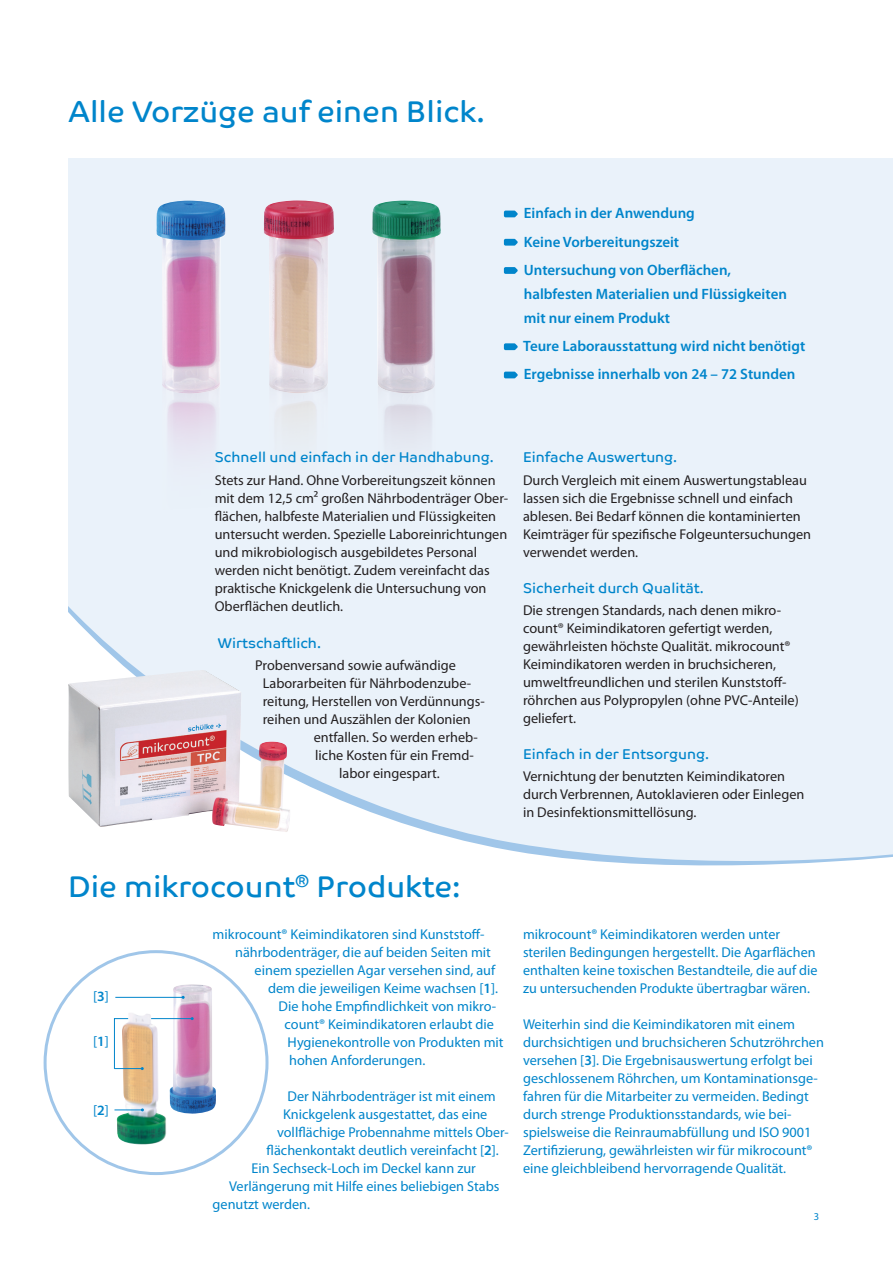
<style>
.page{position:relative;width:893px;height:1263px;background:#fff}
.page>*{position:absolute;margin:0;border:0;box-sizing:border-box;transform-origin:0 0}
.t1{font:30px "Co Text";color:#0085cb}
.t2{font:600 15px/28.2px "Myriad Pro";color:#0085cb}
.t3{font:14.4px/18px "Myriad Pro";color:#231f20}
.t4{font:14.25px/18px "Myriad Pro";color:#0085cb}
.t5{font:14.25px/18px "Myriad Pro";color:#231f20}
.t6{font:14.25px "Co Text";color:#0085cb}
.t7{font:10.5px "Myriad Pro";color:#0085cb}
.s1{font-weight:600}
</style>
<div class="page">
<div style="left:68px;top:158px;width:825px;height:448px;background:#eaf2fa"></div>
<svg style="left:68px;top:606px;width:825px;height:260px;background:#eaf2fa"></svg>
<img style="left:162px;top:393px;width:273px;height:132px">
<img style="left:156px;top:201px;width:285px;height:192px">
<svg style="left:504px;top:211px;width:14px;height:6px"></svg>
<svg style="left:504px;top:239px;width:14px;height:7px"></svg>
<svg style="left:504px;top:267px;width:14px;height:7px"></svg>
<svg style="left:504px;top:343px;width:14px;height:7px"></svg>
<svg style="left:504px;top:372px;width:14px;height:6px"></svg>
<img style="left:68px;top:670px;width:223px;height:162px">
<img style="left:169px;top:984px;width:47px;height:130px">
<img style="left:117px;top:1013px;width:49px;height:132px">
<svg style="left:114px;top:1017px;width:80px;height:53px"></svg>
<svg style="left:114px;top:1108px;width:30px;height:3px"></svg>
<hr style="left:115px;top:997px;width:68px;height:1px;background:#0085cb">
<h1 class="t1" style="left:68px;top:94px;width:418px">Alle Vorzüge auf einen Blick.</h1>
<p class="t2" style="left:524px;top:199px;width:209px">Einfach in der Anwendung<br>Keine Vorbereitungszeit<br>Untersuchung von Oberflächen,</p>
<p class="t2" style="left:524px;top:281px;width:265px;line-height:24px">halbfesten Materialien und Flüssigkeiten mit nur einem Produkt</p>
<p class="t2" style="left:523px;top:332px;width:283px">Teure Laborausstattung wird nicht benötigt<br>Ergebnisse innerhalb von 24 – 72 Stunden</p>
<p class="t6" style="left:215px;top:449px;width:281px">Schnell und einfach in der Handhabung.</p>
<p class="t5" style="left:215px;top:471px;width:295px">Stets zur Hand. Ohne Vorbereitungszeit können mit dem 12,5 cm² großen Nährbodenträger Ober&shy;flächen, halbfeste Materialien und Flüssigkeiten untersucht werden. Spezielle Laboreinrichtungen und mikrobiologisch ausgebildetes Personal werden nicht benötigt. Zudem vereinfacht das praktische Knickgelenk die Untersuchung von Oberflächen deutlich.</p>
<p class="t6" style="left:218px;top:635px;width:105px">Wirtschaftlich.</p>
<p class="t5" style="left:255px;top:656px;width:202px">Probenversand sowie aufwändige</p>
<p class="t5" style="left:263px;top:674px;width:210px">Laborarbeiten für Nährbodenzube-</p>
<p class="t5" style="left:263px;top:692px;width:224px">reitung, Herstellen von Verdünnungs-</p>
<p class="t5" style="left:263px;top:710px;width:210px">reihen und Auszählen der Kolonien</p>
<p class="t5" style="left:314px;top:728px;width:166px">entfallen. So werden erheb-</p>
<p class="t5" style="left:315px;top:746px;width:160px">liche Kosten für ein Fremd-</p>
<p class="t5" style="left:339px;top:764px;width:102px">labor eingespart.</p>
<p class="t6" style="left:523px;top:449px;width:156px">Einfache Auswertung.</p>
<p class="t5" style="left:523px;top:471px;width:290px">Durch Vergleich mit einem Auswertungstableau lassen sich die Ergebnisse schnell und einfach ablesen. Bei Bedarf können die kontaminierten Keimträger für spezifische Folgeuntersuchungen verwendet werden.</p>
<p class="t6" style="left:523px;top:579px;width:182px">Sicherheit durch Qualität.</p>
<p class="t3" style="left:523px;top:601px;width:277px">Die strengen Standards, nach denen mikro&shy;count® Keimindikatoren gefertigt werden, gewährleisten höchste Qualität. mikrocount® Keimindikatoren werden in bruchsicheren, umweltfreundlichen und sterilen Kunststoff&shy;röhrchen aus Polypropylen (ohne PVC-Anteile) geliefert.</p>
<p class="t6" style="left:523px;top:745px;width:188px">Einfach in der Entsorgung.</p>
<p class="t5" style="left:523px;top:767px;width:283px">Vernichtung der benutzten Keimindikatoren durch Verbrennen, Autoklavieren oder Einlegen in Desinfektionsmittellösung.</p>
<h1 class="t1" style="left:68px;top:869px;width:394px">Die mikrocount<sup>®</sup> Produkte:</h1>
<p class="t4" style="left:93px;top:987px;width:17px">[<span class="s1">3</span>]</p>
<p class="t4" style="left:93px;top:1032px;width:17px">[<span class="s1">1</span>]</p>
<p class="t4" style="left:93px;top:1101px;width:17px">[<span class="s1">2</span>]</p>
<p class="t4" style="left:213px;top:924px;width:273px">mikrocount® Keimindikatoren sind Kunststoff-</p>
<p class="t4" style="left:235px;top:942px;width:257px">nährbodenträger, die auf beiden Seiten mit</p>
<p class="t4" style="left:255px;top:960px;width:242px">einem speziellen Agar versehen sind, auf</p>
<p class="t4" style="left:268px;top:978px;width:231px">dem die jeweiligen Keime wachsen [<span class="s1">1</span>].</p>
<p class="t4" style="left:279px;top:996px;width:219px">Die hohe Empfindlichkeit von mikro-</p>
<p class="t4" style="left:285px;top:1014px;width:211px">count® Keimindikatoren erlaubt die</p>
<p class="t4" style="left:288px;top:1032px;width:218px">Hygienekontrolle von Produkten mit</p>
<p class="t4" style="left:289px;top:1050px;width:138px">hohen Anforderungen.</p>
<p class="t4" style="left:288px;top:1086px;width:210px">Der Nährbodenträger ist mit einem</p>
<p class="t4" style="left:283px;top:1104px;width:206px">Knickgelenk ausgestattet, das eine</p>
<p class="t4" style="left:277px;top:1122px;width:233px">vollflächige Probennahme mittels Ober-</p>
<p class="t4" style="left:267px;top:1140px;width:234px">flächenkontakt deutlich vereinfacht [<span class="s1">2</span>].</p>
<p class="t4" style="left:252px;top:1158px;width:226px">Ein Sechseck-Loch im Deckel kann zur</p>
<p class="t4" style="left:229px;top:1176px;width:272px">Verlängerung mit Hilfe eines beliebigen Stabs</p>
<p class="t4" style="left:213px;top:1194px;width:99px">genutzt werden.</p>
<p class="t4" style="left:523px;top:924px;width:296px">mikrocount® Keimindikatoren werden unter sterilen Bedingungen hergestellt. Die Agarflächen enthalten keine toxischen Bestandteile, die auf die zu untersuchenden Produkte übertragbar wären.</p>
<p class="t4" style="left:523px;top:1014px;width:302px">Weiterhin sind die Keimindikatoren mit einem durchsichtigen und bruchsicheren Schutzröhrchen versehen [<span class="s1">3</span>]. Die Ergebnisauswertung erfolgt bei geschlossenem Röhrchen, um Kontaminationsge&shy;fahren für die Mitarbeiter zu vermeiden. Bedingt durch strenge Produktionsstandards, wie bei&shy;spielsweise die Reinraumabfüllung und ISO 9001<br>Zertifizierung, gewährleisten wir für mikrocount® eine gleichbleibend hervorragende Qualität.</p>
<p class="t7" style="left:814px;top:1210px;width:7px">3</p>
</div>
